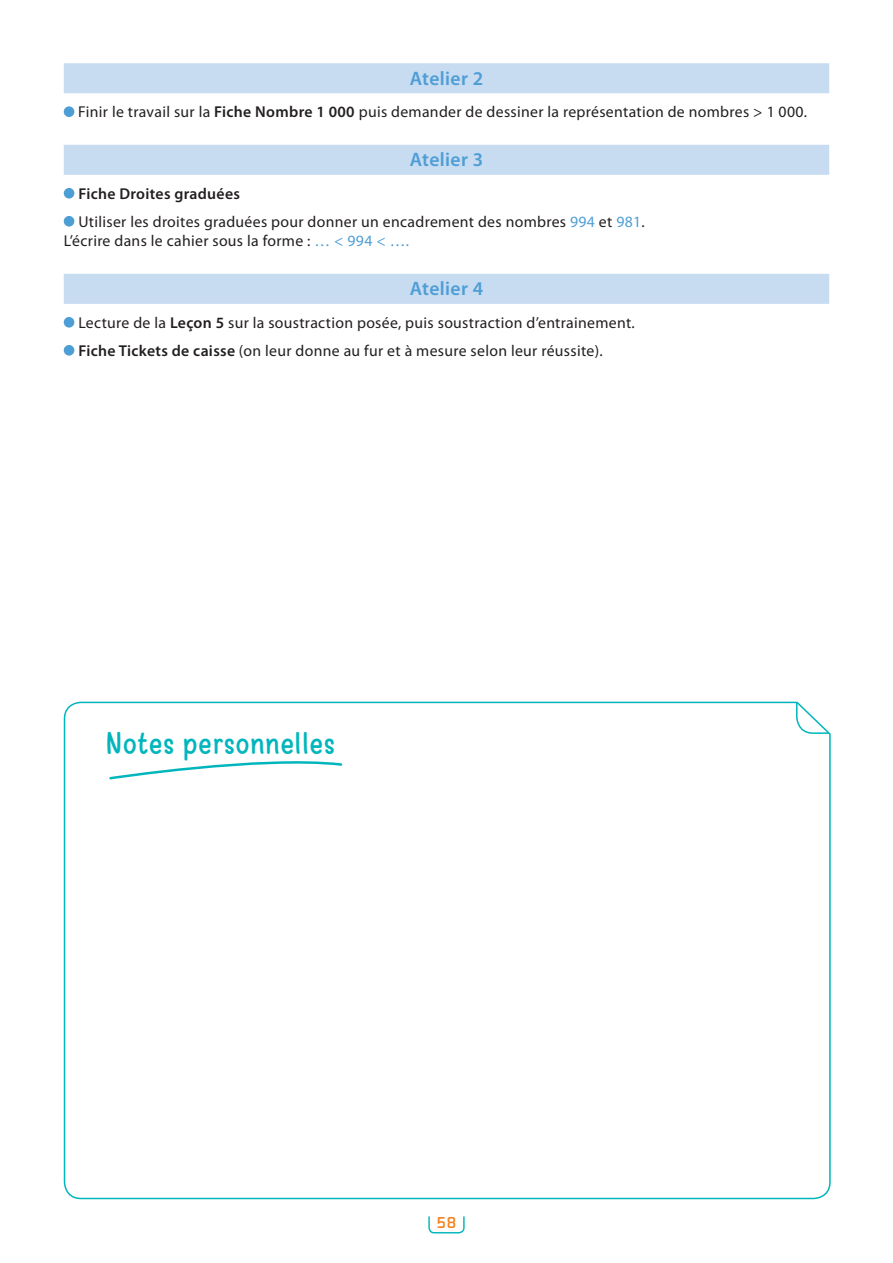
<style>
.page{position:relative;width:893px;height:1263px;background:#fff}
.page>*{position:absolute;margin:0;border:0;box-sizing:border-box;transform-origin:0 0}
.t1{font:30.45px "Warung Kopi";letter-spacing:.02em;color:#00b6bc}
.t2{font:600 19.5px "Myriad Pro";letter-spacing:.02em;color:#4e9ed6}
.t3{font:15.75px/28px "Myriad Pro";letter-spacing:.02em;color:#231f20}
.t4{font:600 15px "Exo";color:#f58220}
.s1{font-weight:600}
.s2{color:#4e9ed6}
</style>
<div class="page">
<svg style="left:428px;top:1216px;width:37px;height:18px"></svg>
<svg style="left:63px;top:701px;width:768px;height:499px"></svg>
<svg style="left:108px;top:755px;width:236px;height:26px"></svg>
<div style="left:64px;top:63px;width:765px;height:30px;background:#c7dbf1"></div>
<div style="left:64px;top:145px;width:765px;height:30px;background:#c7dbf1"></div>
<div style="left:64px;top:274px;width:765px;height:30px;background:#c7dbf1"></div>
<div style="left:64px;top:106px;width:10px;height:11px;background:#4e9ed6;border-radius:50%"></div>
<div style="left:64px;top:188px;width:10px;height:11px;background:#4e9ed6;border-radius:50%"></div>
<div style="left:64px;top:216px;width:10px;height:11px;background:#4e9ed6;border-radius:50%"></div>
<div style="left:64px;top:317px;width:10px;height:11px;background:#4e9ed6;border-radius:50%"></div>
<div style="left:64px;top:345px;width:10px;height:11px;background:#4e9ed6;border-radius:50%"></div>
<p class="t2" style="left:410px;top:67px;width:75px">Atelier 2</p>
<p class="t3" style="left:78px;top:98px;width:730px">Finir le travail sur la <span class="s1">Fiche Nombre 1 000</span> puis demander de dessiner la représentation de nombres &gt; 1 000.</p>
<p class="t2" style="left:410px;top:149px;width:75px">Atelier 3</p>
<p class="t3" style="left:78px;top:180px;width:568px"><span class="s1">Fiche Droites graduées<br></span>Utiliser les droites graduées pour donner un encadrement des nombres <span class="s2">994</span> et <span class="s2">981</span>.</p>
<p class="t3" style="left:64px;top:227px;width:347px">L’écrire dans le cahier sous la forme : <span class="s2">… &lt; 994 &lt; ….</span></p>
<p class="t2" style="left:410px;top:278px;width:75px">Atelier 4</p>
<p class="t3" style="left:78px;top:309px;width:558px">Lecture de la <span class="s1">Leçon 5</span> sur la soustraction posée, puis soustraction d’entrainement.<br><span class="s1">Fiche Tickets de caisse</span> (on leur donne au fur et à mesure selon leur réussite).</p>
<h1 class="t1" style="left:106px;top:726px;width:230px">Notes personnelles</h1>
<p class="t4" style="left:437px;top:1212px;width:21px">58</p>
</div>
